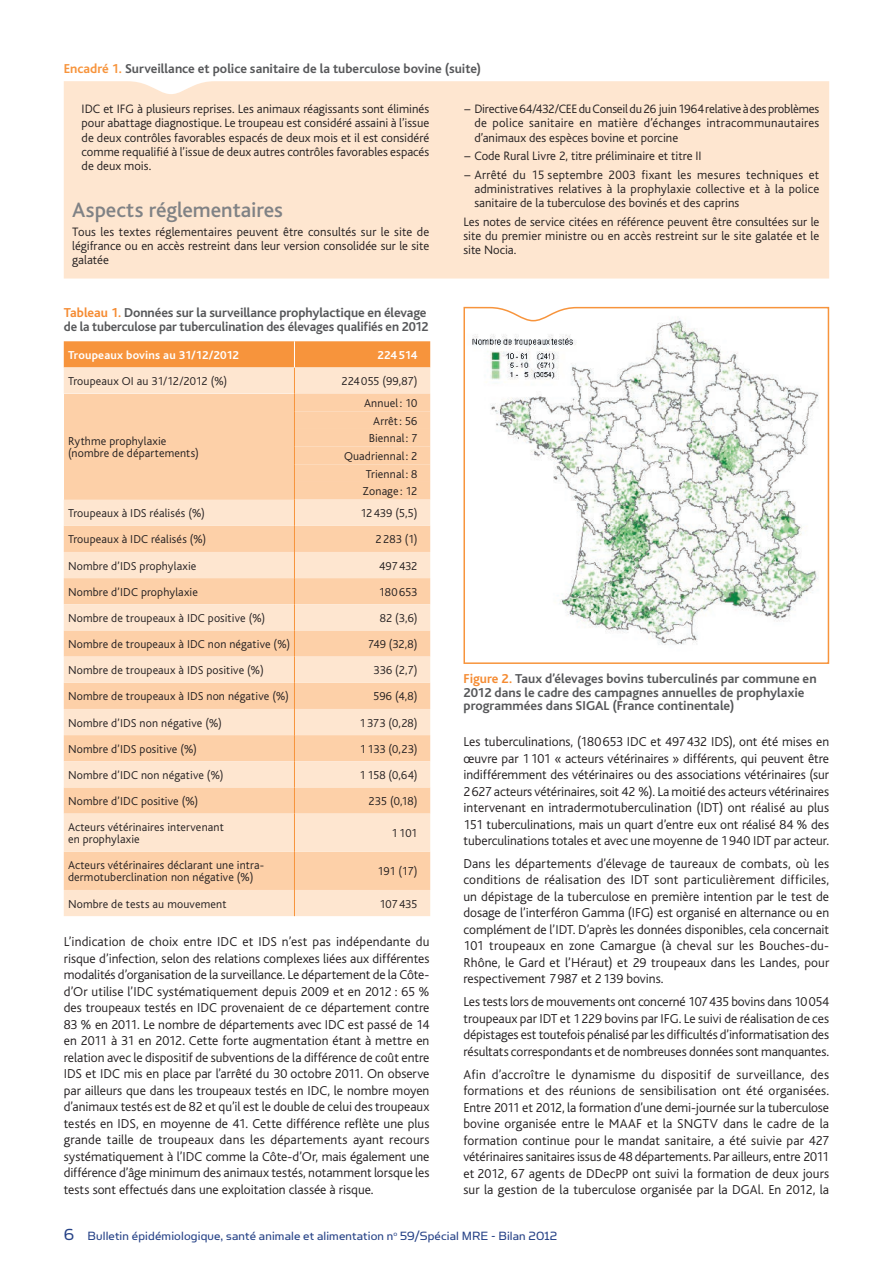
<style>
.page{position:relative;width:893px;height:1263px;background:#fff}
.page>*{position:absolute;margin:0;border:0;box-sizing:border-box;transform-origin:0 0}
.t1{font:500 21.75px "Bliss";color:#808285}
.t2{font:300 13.5px/16.5px "Bliss";color:#231f20;text-align:justify}
.t3{font:700 13.5px/13.5px "Bliss";letter-spacing:-.005em;color:#57585a}
.t4{font:13.5px "Simian Text Orangutan";letter-spacing:.01em;color:#254186}
.t5{font:300 12.75px/14.2px "Bliss";letter-spacing:.005em;color:#231f20;text-align:justify}
.t6{font:300 12px/17.7px "Bliss";letter-spacing:.01em;color:#231f20}
.t7{font:700 12px "Bliss";letter-spacing:.015em;color:#fff}
.s1{color:#f7943c}
.s2{color:#f58b32}
.s3{font-size:18px}
</style>
<div class="page">
<div style="left:64px;top:81px;width:765px;height:198px;background:#fee6d0"></div>
<svg style="left:64px;top:814px;width:366px;height:102px;background:#fdddc1"></svg>
<hr style="left:294px;top:814px;width:1px;height:38px;background:#f7943c">
<hr style="left:294px;top:852px;width:1px;height:38px;background:#f7943c">
<svg style="left:294px;top:890px;width:1px;height:26px"></svg>
<svg style="left:64px;top:341px;width:366px;height:473px;background:#fdd5b1"></svg>
<svg style="left:463px;top:306px;width:367px;height:358px"></svg>
<p class="t3" style="left:64px;top:62px;width:419px"><span class="s1">Encadré 1.</span> Surveillance et police sanitaire de la tuberculose bovine (suite)</p>
<p class="t5" style="left:82px;top:102px;width:349px">IDC et IFG à plusieurs reprises. Les animaux réagissants sont éliminés pour abattage diagnostique. Le troupeau est considéré assaini à l’issue de deux contrôles favorables espacés de deux mois et il est considéré comme requalifié à l’issue de deux autres contrôles favorables espacés de deux mois.</p>
<h1 class="t1" style="left:72px;top:199px;width:212px">Aspects réglementaires</h1>
<p class="t5" style="left:72px;top:225px;width:359px">Tous les textes réglementaires peuvent être consultés sur le site de légifrance ou en accès restreint dans leur version consolidée sur le site galatée</p>
<p class="t3" style="left:64px;top:306px;width:366px"><span class="s2">Tableau 1.</span> Données sur la surveillance prophylactique en élevage de la tuberculose par tuberculination des élevages qualifiés en 2012</p>
<p class="t7" style="left:68px;top:349px;width:173px">Troupeaux bovins au 31/12/2012</p>
<p class="t7" style="left:377px;top:349px;width:41px">224514</p>
<p class="t6" style="left:68px;top:373px;width:161px">Troupeaux OI au 31/12/2012 (%)</p>
<p class="t6" style="left:341px;top:373px;width:77px">224055 (99,87)</p>
<p class="t6" style="left:68px;top:435px;width:132px;line-height:12px">Rythme prophylaxie (nombre de départements)</p>
<p class="t6" style="left:344px;top:394px;width:75px;text-align:right">Annuel : 10<br>Arrêt: 56<br>Biennal : 7<br>Quadriennal : 2<br>Triennal : 8<br>Zonage : 12</p>
<p class="t6" style="left:68px;top:505px;width:138px">Troupeaux à IDS réalisés (%)</p>
<p class="t6" style="left:360px;top:505px;width:59px">12439 (5,5)</p>
<p class="t6" style="left:68px;top:531px;width:140px">Troupeaux à IDC réalisés (%)</p>
<p class="t6" style="left:376px;top:531px;width:43px">2283 (1)</p>
<p class="t6" style="left:68px;top:557px;width:130px">Nombre d’IDS prophylaxie</p>
<p class="t6" style="left:379px;top:557px;width:40px">497432</p>
<p class="t6" style="left:68px;top:583px;width:131px">Nombre d’IDC prophylaxie</p>
<p class="t6" style="left:379px;top:583px;width:40px">180653</p>
<p class="t6" style="left:68px;top:609px;width:199px">Nombre de troupeaux à IDC positive (%)</p>
<p class="t6" style="left:380px;top:609px;width:39px">82 (3,6)</p>
<p class="t6" style="left:68px;top:635px;width:224px">Nombre de troupeaux à IDC non négative (%)</p>
<p class="t6" style="left:368px;top:635px;width:51px">749 (32,8)</p>
<p class="t6" style="left:68px;top:662px;width:197px">Nombre de troupeaux à IDS positive (%)</p>
<p class="t6" style="left:374px;top:662px;width:45px">336 (2,7)</p>
<p class="t6" style="left:68px;top:688px;width:222px">Nombre de troupeaux à IDS non négative (%)</p>
<p class="t6" style="left:373px;top:688px;width:46px">596 (4,8)</p>
<p class="t6" style="left:68px;top:714px;width:155px">Nombre d’IDS non négative (%)</p>
<p class="t6" style="left:359px;top:714px;width:59px">1373 (0,28)</p>
<p class="t6" style="left:68px;top:740px;width:130px">Nombre d’IDS positive (%)</p>
<p class="t6" style="left:360px;top:740px;width:59px">1133 (0,23)</p>
<p class="t6" style="left:68px;top:766px;width:157px">Nombre d’IDC non négative (%)</p>
<p class="t6" style="left:360px;top:766px;width:59px">1158 (0,64)</p>
<p class="t6" style="left:68px;top:792px;width:132px">Nombre d’IDC positive (%)</p>
<p class="t6" style="left:369px;top:792px;width:50px">235 (0,18)</p>
<p class="t6" style="left:68px;top:821px;width:157px;line-height:12px">Acteurs vétérinaires intervenant en prophylaxie</p>
<p class="t6" style="left:392px;top:825px;width:27px">1101</p>
<p class="t6" style="left:68px;top:860px;width:198px;line-height:12px">Acteurs vétérinaires déclarant une intra&shy;dermotuberclination non négative (%)</p>
<p class="t6" style="left:378px;top:863px;width:41px">191 (17)</p>
<p class="t6" style="left:68px;top:895px;width:160px">Nombre de tests au mouvement</p>
<p class="t6" style="left:379px;top:895px;width:39px">107435</p>
<p class="t2" style="left:64px;top:934px;width:367px">L’indication de choix entre IDC et IDS n’est pas indépendante du risque d’infection, selon des relations complexes liées aux différentes modalités d’organisation de la surveillance. Le département de la Côte&shy;d’Or utilise l’IDC systématiquement depuis 2009 et en 2012 : 65 % des troupeaux testés en IDC provenaient de ce département contre 83 % en 2011. Le nombre de départements avec IDC est passé de 14 en 2011 à 31 en 2012. Cette forte augmentation étant à mettre en relation avec le dispositif de subventions de la différence de coût entre IDS et IDC mis en place par l’arrêté du 30 octobre 2011. On observe par ailleurs que dans les troupeaux testés en IDC, le nombre moyen d’animaux testés est de 82 et qu’il est le double de celui des troupeaux testés en IDS, en moyenne de 41. Cette différence reflète une plus grande taille de troupeaux dans les départements ayant recours systématiquement à l’IDC comme la Côte-d’Or, mais également une différence d’âge minimum des animaux testés, notamment lorsque les tests sont effectués dans une exploitation classée à risque.</p>
<p class="t5" style="left:474px;top:102px;width:346px;text-indent:-11px">− Directive 64/432/CEE du Conseil du 26 juin 1964 relative à des problèmes de police sanitaire en matière d’échanges intracommunautaires d’animaux des espèces bovine et porcine</p>
<p class="t5" style="left:463px;top:147px;width:357px;line-height:18.5px">− Code Rural Livre 2, titre préliminaire et titre II<br>− Arrêté du 15 septembre 2003 fixant les mesures techniques et</p>
<p class="t5" style="left:474px;top:182px;width:346px">administratives relatives à la prophylaxie collective et à la police sanitaire de la tuberculose des bovinés et des caprins</p>
<p class="t5" style="left:463px;top:215px;width:357px">Les notes de service citées en référence peuvent être consultées sur le site du premier ministre ou en accès restreint sur le site galatée et le site Nocia.</p>
<p class="t3" style="left:463px;top:672px;width:355px"><span class="s2">Figure 2.</span> Taux d’élevages bovins tuberculinés par commune en<br>2012 dans le cadre des campagnes annuelles de prophylaxie programmées dans SIGAL (France continentale)</p>
<p class="t2" style="left:463px;top:733px;width:367px">Les tuberculinations, (180653 IDC et 497432 IDS), ont été mises en œuvre par 1101 « acteurs vétérinaires » différents, qui peuvent être indifféremment des vétérinaires ou des associations vétérinaires (sur 2627 acteurs vétérinaires, soit 42 %). La moitié des acteurs vétérinaires intervenant en intradermotuberculination (IDT) ont réalisé au plus 151 tuberculinations, mais un quart d’entre eux ont réalisé 84 % des tuberculinations totales et avec une moyenne de 1940 IDT par acteur.</p>
<p class="t2" style="left:463px;top:855px;width:367px">Dans les départements d’élevage de taureaux de combats, où les conditions de réalisation des IDT sont particulièrement difficiles, un dépistage de la tuberculose en première intention par le test de dosage de l’interféron Gamma (IFG) est organisé en alternance ou en complément de l’IDT. D’après les données disponibles, cela concernait 101 troupeaux en zone Camargue (à cheval sur les Bouches-du-Rhône, le Gard et l’Héraut) et 29 troupeaux dans les Landes, pour respectivement 7987 et 2139 bovins.</p>
<p class="t2" style="left:463px;top:994px;width:367px">Les tests lors de mouvements ont concerné 107435 bovins dans 10054 troupeaux par IDT et 1229 bovins par IFG. Le suivi de réalisation de ces dépistages est toutefois pénalisé par les difficultés d’informatisation des résultats correspondants et de nombreuses données sont manquantes.</p>
<p class="t2" style="left:463px;top:1066px;width:367px">Afin d’accroître le dynamisme du dispositif de surveillance, des formations et des réunions de sensibilisation ont été organisées.<br>Entre 2011 et 2012, la formation d’une demi-journée sur la tuberculose bovine organisée entre le MAAF et la SNGTV dans le cadre de la formation continue pour le mandat sanitaire, a été suivie par 427 vétérinaires sanitaires issus de 48 départements. Par ailleurs, entre 2011 et 2012, 67 agents de DDecPP ont suivi la formation de deux jours sur la gestion de la tuberculose organisée par la DGAl. En 2012, la</p>
<p class="t4" style="left:64px;top:1228px;width:495px"><span class="s3">6</span> Bulletin épidémiologique, santé animale et alimentation n<sup>o</sup> 59/Spécial MRE - Bilan 2012</p>
</div>
